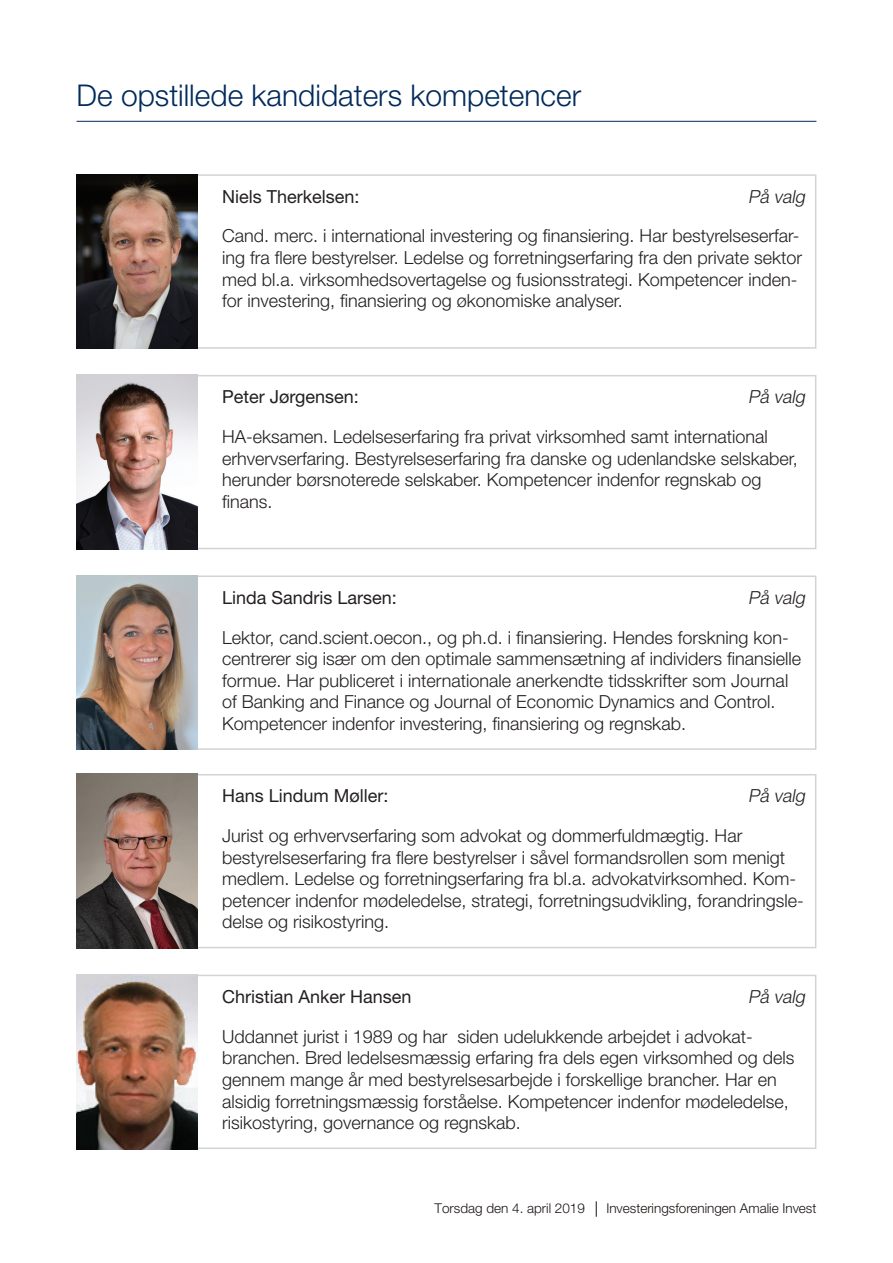
<style>
.page{position:relative;width:893px;height:1263px;background:#fff}
.page>*{position:absolute;margin:0;border:0;box-sizing:border-box;transform-origin:0 0}
.t1{font:300 30px "Helvetica Neue LT Std";color:#002a5b}
.t2{font:300 18px/21.6px "Helvetica Neue LT Std";color:#231f20}
.t3{font:18px "Helvetica Neue LT Std";color:#231f20}
.t4{font:italic 300 18px "Helvetica Neue LT Std";color:#231f20}
.t5{font:300 13.5px "Helvetica Neue LT Std";color:#1b1513}
</style>
<div class="page">
<img style="left:77px;top:975px;width:120px;height:174px">
<img style="left:77px;top:174px;width:120px;height:175px">
<img style="left:77px;top:774px;width:120px;height:174px">
<img style="left:77px;top:575px;width:120px;height:175px">
<img style="left:77px;top:375px;width:120px;height:174px">
<hr style="left:77px;top:121px;width:739px;height:1px;background:#002a5b">
<svg style="left:596px;top:1201px;width:1px;height:16px"></svg>
<h1 class="t1" style="left:77px;top:77px;width:506px">De opstillede kandidaters kompetencer</h1>
<p class="t3" style="left:222px;top:186px;width:139px">Niels Therkelsen:</p>
<p class="t4" style="left:748px;top:185px;width:62px">På valg</p>
<p class="t2" style="left:222px;top:225px;width:581px">Cand. merc. i international investering og finansiering. Har bestyrelseserfar&shy;ing fra flere bestyrelser. Ledelse og forretningserfaring fra den private sektor med bl.a. virksomhedsovertagelse og fusionsstrategi. Kompetencer inden&shy;for investering, finansiering og økonomiske analyser.</p>
<p class="t3" style="left:222px;top:386px;width:138px">Peter Jørgensen:</p>
<p class="t4" style="left:748px;top:386px;width:62px">På valg</p>
<p class="t2" style="left:222px;top:425px;width:577px">HA-eksamen. Ledelseserfaring fra privat virksomhed samt international erhvervserfaring. Bestyrelseserfaring fra danske og udenlandske selskaber, herunder børsnoterede selskaber. Kompetencer indenfor regnskab og finans.</p>
<p class="t3" style="left:222px;top:587px;width:176px">Linda Sandris Larsen:</p>
<p class="t4" style="left:748px;top:586px;width:62px">På valg</p>
<p class="t2" style="left:222px;top:626px;width:581px">Lektor, cand.scient.oecon., og ph.d. i finansiering. Hendes forskning kon&shy;centrerer sig især om den optimale sammensætning af individers finansielle formue. Har publiceret i internationale anerkendte tidsskrifter som Journal of Banking and Finance og Journal of Economic Dynamics and Control.<br>Kompetencer indenfor investering, finansiering og regnskab.</p>
<p class="t3" style="left:222px;top:785px;width:168px">Hans Lindum Møller:</p>
<p class="t4" style="left:748px;top:785px;width:62px">På valg</p>
<p class="t2" style="left:222px;top:824px;width:583px">Jurist og erhvervserfaring som advokat og dommerfuldmægtig. Har bestyrelseserfaring fra flere bestyrelser i såvel formandsrollen som menigt medlem. Ledelse og forretningserfaring fra bl.a. advokatvirksomhed. Kom&shy;petencer indenfor mødeledelse, strategi, forretningsudvikling, forandringsle&shy;delse og risikostyring.</p>
<p class="t3" style="left:222px;top:986px;width:191px">Christian Anker Hansen</p>
<p class="t4" style="left:748px;top:986px;width:62px">På valg</p>
<p class="t2" style="left:222px;top:1025px;width:574px">Uddannet jurist i 1989 og har siden udelukkende arbejdet i advokat&shy;branchen. Bred ledelsesmæssig erfaring fra dels egen virksomhed og dels gennem mange år med bestyrelsesarbejde i forskellige brancher. Har en alsidig forretningsmæssig forståelse. Kompetencer indenfor mødeledelse, risikostyring, governance og regnskab.</p>
<p class="t5" style="left:435px;top:1200px;width:152px">Torsdag den 4. april 2019</p>
<p class="t5" style="left:606px;top:1200px;width:212px">Investeringsforeningen Amalie Invest</p>
</div>
